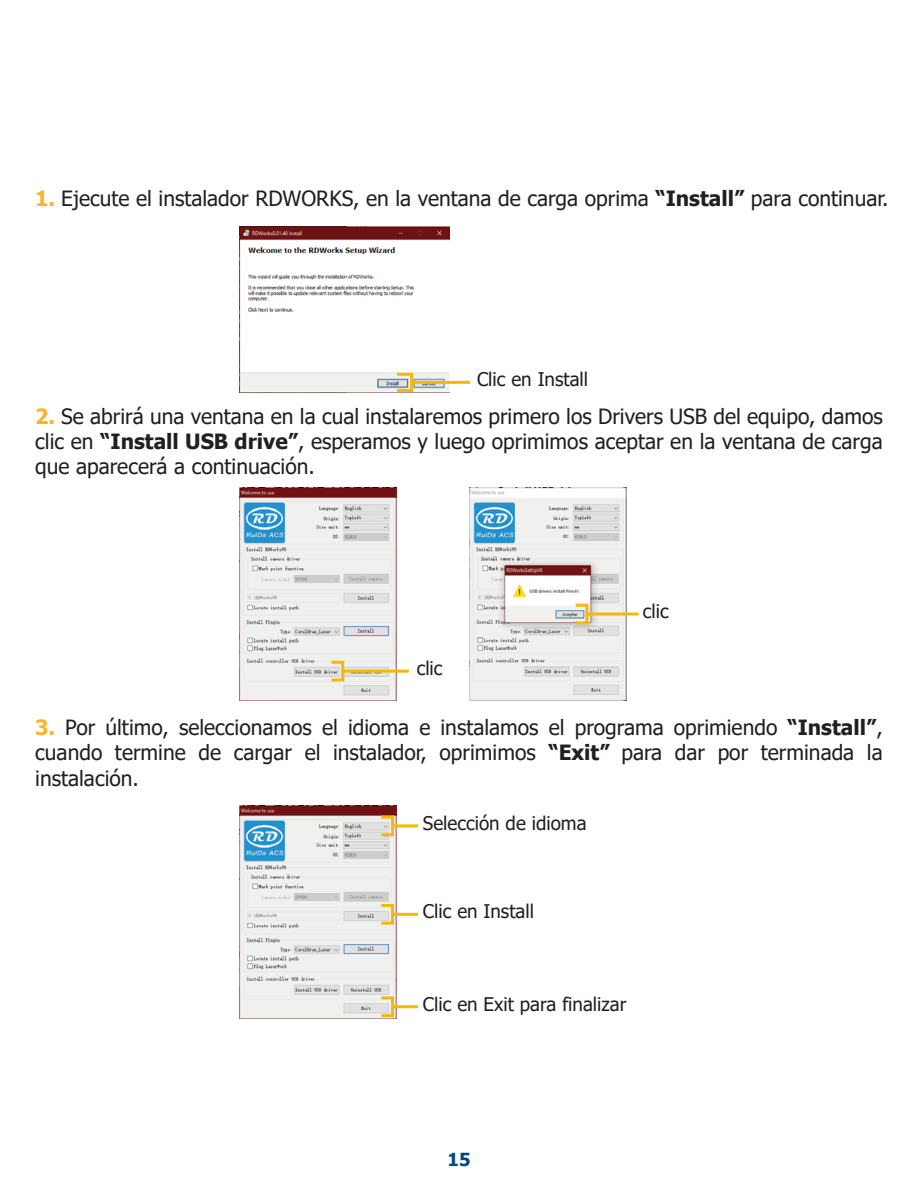
<style>
.page{position:relative;width:918px;height:1188px;background:#fff}
.page>*{position:absolute;margin:0;border:0;box-sizing:border-box;transform-origin:0 0}
.t1{font:21px/25.2px "Tahoma";color:#231f20;text-align:justify}
.t2{font:18.75px "Tahoma";color:#231f20}
.t3{font:700 18px "Tahoma";color:#054881}
.s1{font-weight:700;color:#fcb42a}
.s2{font-weight:700}
</style>
<div class="page">
<img style="left:239px;top:227px;width:210px;height:165px">
<svg style="left:394px;top:371px;width:21px;height:22px"></svg>
<hr style="left:412px;top:381px;width:58px;height:3px;background:#f6b805">
<img style="left:469px;top:487px;width:157px;height:214px">
<img style="left:239px;top:487px;width:157px;height:214px">
<div style="left:330px;top:661px;width:14px;height:20px;border:3px solid #f6b805"></div>
<hr style="left:343px;top:670px;width:66px;height:3px;background:#f6b805">
<div style="left:574px;top:604px;width:14px;height:20px;border:3px solid #f6b805"></div>
<hr style="left:587px;top:613px;width:52px;height:3px;background:#f6b805">
<img style="left:239px;top:805px;width:157px;height:213px">
<div style="left:380px;top:816px;width:14px;height:20px;border:3px solid #f6b805"></div>
<hr style="left:393px;top:824px;width:25px;height:3px;background:#f6b805">
<div style="left:380px;top:904px;width:14px;height:21px;border:3px solid #f6b805"></div>
<hr style="left:393px;top:913px;width:25px;height:3px;background:#f6b805">
<div style="left:380px;top:996px;width:14px;height:21px;border:3px solid #f6b805"></div>
<hr style="left:393px;top:1005px;width:25px;height:3px;background:#f6b805">
<p class="t1" style="left:35px;top:187px;width:855px"><span class="s1">1.</span> Ejecute el instalador RDWORKS, en la ventana de carga oprima <span class="s2">“Install”</span> para continuar.</p>
<p class="t2" style="left:477px;top:367px;width:113px">Clic en Install</p>
<p class="t1" style="left:35px;top:405px;width:849px"><span class="s1">2.</span> Se abrirá una ventana en la cual instalaremos primero los Drivers USB del equipo, damos clic en <span class="s2">“Install USB drive”</span>, esperamos y luego oprimimos aceptar en la ventana de carga que aparecerá a continuación.</p>
<p class="t2" style="left:417px;top:656px;width:27px">clic</p>
<p class="t2" style="left:643px;top:599px;width:27px">clic</p>
<p class="t1" style="left:35px;top:716px;width:849px"><span class="s1">3.</span> Por último, seleccionamos el idioma e instalamos el programa oprimiendo <span class="s2">“Install”</span>, cuando termine de cargar el instalador, oprimimos <span class="s2">“Exit”</span> para dar por terminada la instalación.</p>
<p class="t2" style="left:423px;top:811px;width:165px">Selección de idioma</p>
<p class="t2" style="left:423px;top:899px;width:113px">Clic en Install</p>
<p class="t2" style="left:423px;top:992px;width:205px">Clic en Exit para finalizar</p>
<p class="t3" style="left:448px;top:1147px;width:24px">15</p>
</div>
